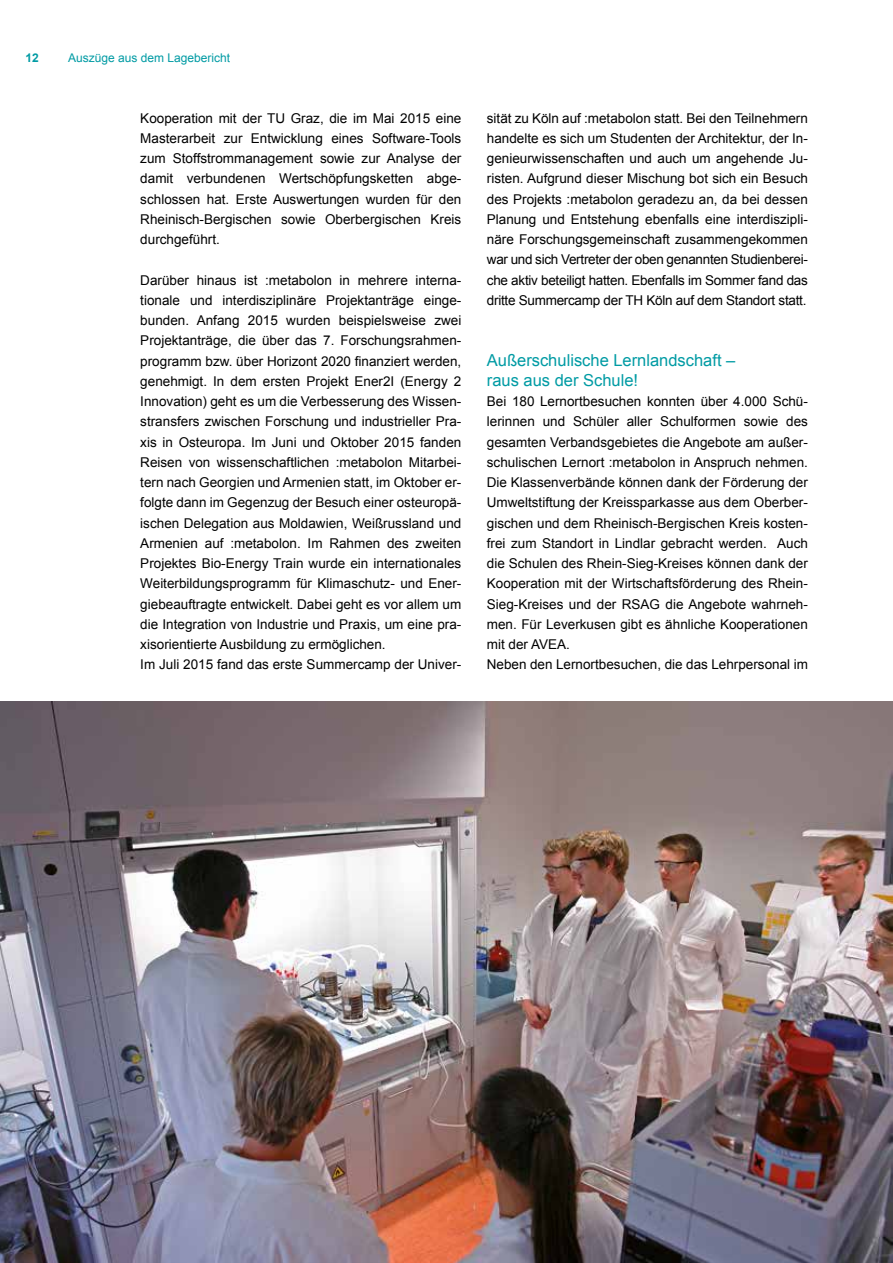
<style>
.page{position:relative;width:893px;height:1263px;background:#fff}
.page>*{position:absolute;margin:0;border:0;box-sizing:border-box;transform-origin:0 0}
.t1{font:16.5px/20.2px "Arial";color:#009ba4}
.t2{font:13.5px/20.2px "Arial";color:#000;text-align:justify}
.t3{font:12px "Arial";color:#009ba4}
.t4{font:700 12px "Arial";color:#009ba4}
</style>
<div class="page">
<img style="left:0;top:702px;width:893px;height:561px">
<p class="t4" style="left:26px;top:51px;width:15px">12</p>
<p class="t3" style="left:68px;top:53px;width:164px">Auszüge aus dem Lagebericht</p>
<p class="t2" style="left:140px;top:109px;width:323px">Kooperation mit der TU Graz, die im Mai 2015 eine Masterarbeit zur Entwicklung eines Software-Tools zum Stoffstrommanagement sowie zur Analyse der damit verbundenen Wertschöpfungsketten abge&shy;schlossen hat. Erste Auswertungen wurden für den Rheinisch-Bergischen sowie Oberbergischen Kreis durchgeführt.</p>
<p class="t2" style="left:140px;top:271px;width:323px;text-align:left">Darüber hinaus ist :metabolon in mehrere interna&shy;tionale und interdisziplinäre Projektanträge einge&shy;bunden. Anfang 2015 wurden beispielsweise zwei Projektanträge, die über das 7. Forschungsrahmen&shy;programm bzw. über Horizont 2020 finanziert werden, genehmigt. In dem ersten Projekt Ener2I (Energy 2<br>Innovation) geht es um die Verbesserung des Wissen&shy;stransfers zwischen Forschung und industrieller Pra&shy;xis in Osteuropa. Im Juni und Oktober 2015 fanden Reisen von wissenschaftlichen :metabolon Mitarbei&shy;tern nach Georgien und Armenien statt, im Oktober er&shy;folgte dann im Gegenzug der Besuch einer osteuropä&shy;ischen Delegation aus Moldawien, Weißrussland und Armenien auf :metabolon. Im Rahmen des zweiten Projektes Bio-Energy Train wurde ein internationales Weiterbildungsprogramm für Klimaschutz- und Ener&shy;giebeauftragte entwickelt. Dabei geht es vor allem um die Integration von Industrie und Praxis, um eine pra&shy;xisorientierte Ausbildung zu ermöglichen.<br>Im Juli 2015 fand das erste Summercamp der Univer-</p>
<p class="t2" style="left:487px;top:109px;width:323px">sität zu Köln auf :metabolon statt. Bei den Teilnehmern handelte es sich um Studenten der Architektur, der In&shy;genieurwissenschaften und auch um angehende Ju&shy;risten. Aufgrund dieser Mischung bot sich ein Besuch des Projekts :metabolon geradezu an, da bei dessen Planung und Entstehung ebenfalls eine interdiszipli&shy;näre Forschungsgemeinschaft zusammengekommen war und sich Vertreter der oben genannten Studienberei&shy;che aktiv beteiligt hatten. Ebenfalls im Sommer fand das dritte Summercamp der TH Köln auf dem Standort statt.</p>
<p class="t1" style="left:487px;top:351px;width:250px">Außerschulische Lernlandschaft – raus aus der Schule!</p>
<p class="t2" style="left:487px;top:392px;width:323px;text-align:left">Bei 180 Lernortbesuchen konnten über 4.000 Schü&shy;lerinnen und Schüler aller Schulformen sowie des gesamten Verbandsgebietes die Angebote am außer&shy;schulischen Lernort :metabolon in Anspruch nehmen.<br>Die Klassenverbände können dank der Förderung der Umweltstiftung der Kreissparkasse aus dem Oberber&shy;gischen und dem Rheinisch-Bergischen Kreis kosten&shy;frei zum Standort in Lindlar gebracht werden. Auch die Schulen des Rhein-Sieg-Kreises können dank der Kooperation mit der Wirtschaftsförderung des Rhein-Sieg-Kreises und der RSAG die Angebote wahrneh&shy;men. Für Leverkusen gibt es ähnliche Kooperationen mit der AVEA.<br>Neben den Lernortbesuchen, die das Lehrpersonal im</p>
</div>
